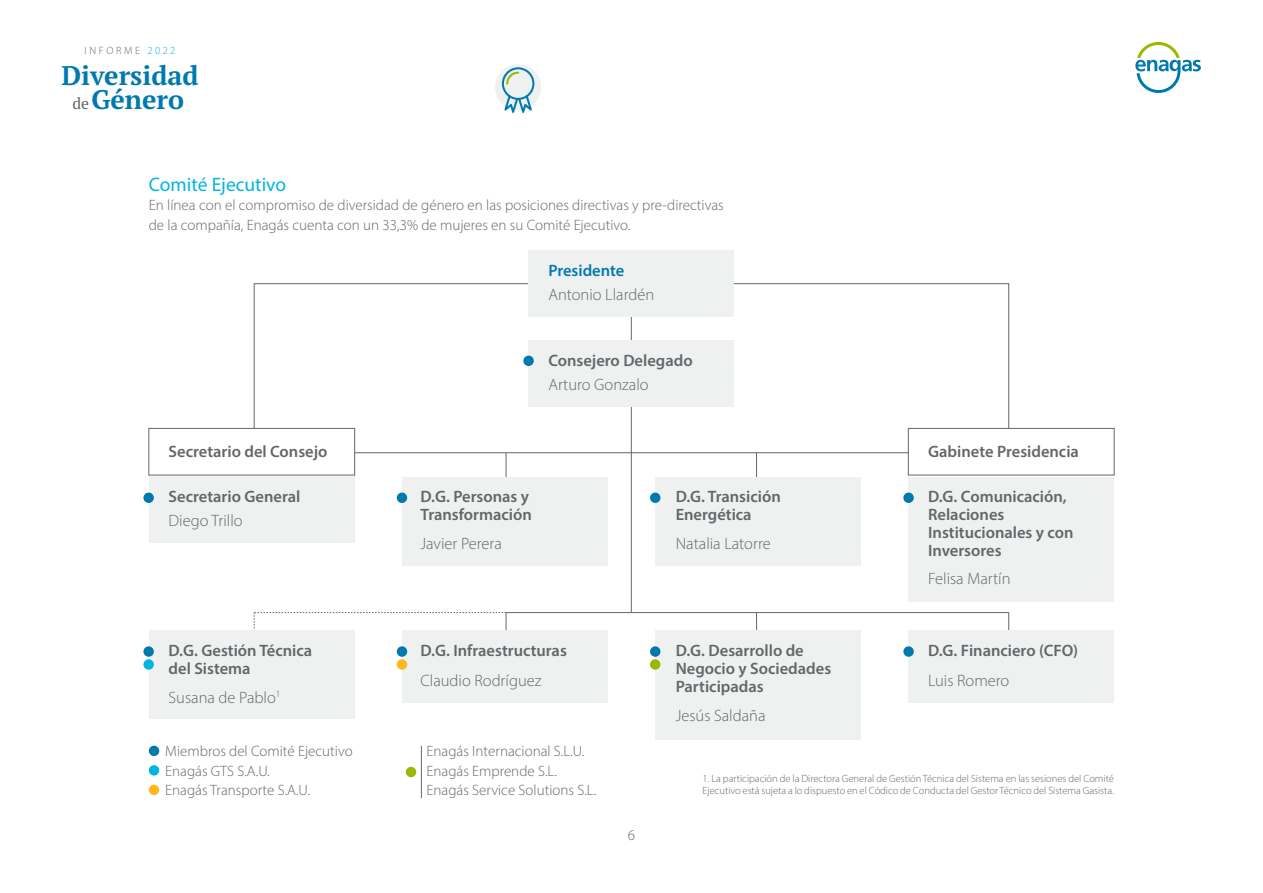
<style>
.page{position:relative;width:1263px;height:893px;background:#fff}
.page>*{position:absolute;margin:0;border:0;box-sizing:border-box;transform-origin:0 0}
.t1{font:700 26.85px/24.5px "Enagas PT Serif";color:#007aae;text-align:center}
.t2{font:19.5px "Myriad Pro";color:#00b5e2}
.t3{font:600 16.5px/18px "Myriad Pro";color:#63666a}
.t4{font:300 16.5px "Myriad Pro";color:#63666a}
.t5{font:600 16.5px "Myriad Pro";color:#007aae}
.t6{font:15.9px "Enagas PT Serif";color:#63666a}
.t7{font:300 15px/19.5px "Myriad Pro";color:#63666a}
.t8{font:300 10.65px "Myriad Pro";letter-spacing:.25em;color:#63666a}
.t9{font:300 10.5px/12px "Myriad Pro";color:#63666a}
.s1{color:#00b5e2}
</style>
<div class="page">
<svg style="left:1135px;top:42px;width:66px;height:51px"></svg>
<hr style="left:342px;top:452px;width:586px;height:1px;background:#63666a">
<hr style="left:506px;top:612px;width:503px;height:1px;background:#63666a">
<hr style="left:631px;top:283px;width:1px;height:330px;background:#63666a">
<hr style="left:421px;top:746px;width:1px;height:52px;background:#63666a">
<hr style="left:506px;top:453px;width:1px;height:51px;background:#63666a">
<hr style="left:1008px;top:612px;width:1px;height:51px;background:#63666a">
<hr style="left:756px;top:612px;width:1px;height:51px;background:#63666a">
<hr style="left:506px;top:612px;width:1px;height:51px;background:#63666a">
<svg style="left:254px;top:612px;width:252px;height:50px"></svg>
<hr style="left:756px;top:453px;width:1px;height:51px;background:#63666a">
<svg style="left:254px;top:283px;width:303px;height:153px"></svg>
<svg style="left:707px;top:283px;width:302px;height:153px"></svg>
<div style="left:529px;top:250px;width:205px;height:67px;background:#eff0f0"></div>
<div style="left:529px;top:340px;width:205px;height:66px;background:#eff0f0"></div>
<div style="left:149px;top:477px;width:206px;height:66px;background:#eff0f0"></div>
<div style="left:402px;top:477px;width:206px;height:89px;background:#eff0f0"></div>
<div style="left:402px;top:630px;width:206px;height:73px;background:#eff0f0"></div>
<div style="left:149px;top:630px;width:206px;height:89px;background:#eff0f0"></div>
<div style="left:655px;top:477px;width:206px;height:89px;background:#eff0f0"></div>
<div style="left:655px;top:630px;width:206px;height:110px;background:#eff0f0"></div>
<div style="left:908px;top:477px;width:206px;height:124px;background:#eff0f0"></div>
<div style="left:908px;top:630px;width:206px;height:73px;background:#eff0f0"></div>
<div style="left:149px;top:428px;width:206px;height:47px;background:#fff;border:1px solid #63666a"></div>
<div style="left:908px;top:428px;width:206px;height:47px;background:#fff;border:1px solid #63666a"></div>
<div style="left:523px;top:356px;width:11px;height:10px;background:#007aae;border-radius:50%"></div>
<div style="left:143px;top:493px;width:11px;height:10px;background:#007aae;border-radius:50%"></div>
<div style="left:143px;top:646px;width:11px;height:11px;background:#007aae;border-radius:50%"></div>
<div style="left:143px;top:659px;width:11px;height:11px;background:#00b5e2;border-radius:50%"></div>
<div style="left:650px;top:659px;width:10px;height:11px;background:#9cb700;border-radius:50%"></div>
<div style="left:650px;top:493px;width:10px;height:10px;background:#007aae;border-radius:50%"></div>
<div style="left:650px;top:646px;width:10px;height:11px;background:#007aae;border-radius:50%"></div>
<div style="left:397px;top:493px;width:10px;height:10px;background:#007aae;border-radius:50%"></div>
<div style="left:397px;top:646px;width:10px;height:11px;background:#007aae;border-radius:50%"></div>
<div style="left:903px;top:493px;width:11px;height:10px;background:#007aae;border-radius:50%"></div>
<div style="left:903px;top:646px;width:11px;height:11px;background:#007aae;border-radius:50%"></div>
<div style="left:149px;top:746px;width:10px;height:10px;background:#007aae;border-radius:50%"></div>
<div style="left:406px;top:767px;width:10px;height:10px;background:#9cb700;border-radius:50%"></div>
<div style="left:149px;top:765px;width:10px;height:11px;background:#00b5e2;border-radius:50%"></div>
<div style="left:149px;top:785px;width:10px;height:10px;background:#ffb81c;border-radius:50%"></div>
<div style="left:397px;top:659px;width:10px;height:11px;background:#ffb81c;border-radius:50%"></div>
<div style="left:495px;top:64px;width:46px;height:47px;background:#eff0f0;border-radius:50%"></div>
<svg style="left:502px;top:67px;width:32px;height:46px"></svg>
<p class="t8" style="left:85px;top:44px;width:92px">INFORME <span class="s1">2022</span></p>
<h1 class="t1" style="left:61px;top:62px;width:139px">Diversidad<br>Género</h1>
<p class="t6" style="left:72px;top:93px;width:18px">de</p>
<p class="t2" style="left:149px;top:172px;width:139px">Comité Ejecutivo</p>
<p class="t7" style="left:149px;top:195px;width:576px">En línea con el compromiso de diversidad de género en las posiciones directivas y pre-directivas de la compañía, Enagás cuenta con un 33,3% de mujeres en su Comité Ejecutivo.</p>
<p class="t5" style="left:548px;top:260px;width:78px">Presidente</p>
<p class="t4" style="left:548px;top:284px;width:107px">Antonio Llardén</p>
<p class="t3" style="left:548px;top:351px;width:146px">Consejero Delegado</p>
<p class="t4" style="left:548px;top:374px;width:102px">Arturo Gonzalo</p>
<p class="t3" style="left:169px;top:442px;width:160px">Secretario del Consejo</p>
<p class="t3" style="left:928px;top:442px;width:152px">Gabinete Presidencia</p>
<p class="t3" style="left:169px;top:487px;width:133px">Secretario General</p>
<p class="t3" style="left:420px;top:487px;width:113px">D.G. Personas y<br>Transformación</p>
<p class="t4" style="left:169px;top:511px;width:76px">Diego Trillo</p>
<p class="t4" style="left:420px;top:534px;width:83px">Javier Perera</p>
<p class="t3" style="left:676px;top:487px;width:107px">D.G. Transición<br>Energética</p>
<p class="t4" style="left:676px;top:534px;width:96px">Natalia Latorre</p>
<p class="t3" style="left:928px;top:487px;width:147px">D.G. Comunicación,<br>Relaciones<br>Institucionales y con<br>Inversores</p>
<p class="t4" style="left:928px;top:568px;width:84px">Felisa Martín</p>
<p class="t3" style="left:169px;top:641px;width:145px">D.G. Gestión Técnica</p>
<p class="t3" style="left:420px;top:641px;width:148px">D.G. Infraestructuras</p>
<p class="t3" style="left:169px;top:659px;width:84px">del Sistema</p>
<p class="t3" style="left:676px;top:641px;width:157px">D.G. Desarrollo de<br>Negocio y Sociedades<br>Participadas</p>
<p class="t3" style="left:928px;top:641px;width:152px">D.G. Financiero (CFO)</p>
<p class="t4" style="left:420px;top:670px;width:122px">Claudio Rodríguez</p>
<p class="t4" style="left:928px;top:670px;width:83px">Luis Romero</p>
<p class="t4" style="left:169px;top:687px;width:113px">Susana de Pablo<sup>1</sup></p>
<p class="t7" style="left:165px;top:741px;width:189px">Miembros del Comité Ejecutivo<br>Enagás GTS S.A.U.<br>Enagás Transporte S.A.U.</p>
<p class="t7" style="left:426px;top:741px;width:171px">Enagás Internacional S.L.U.<br>Enagás Emprende S.L.<br>Enagás Service Solutions S.L.</p>
<p class="t7" style="left:628px;top:825px;width:9px">6</p>
<p class="t4" style="left:676px;top:705px;width:91px">Jesús Saldaña</p>
<p class="t9" style="left:703px;top:773px;width:413px">1. La participación de la Directora General de Gestión Técnica del Sistema en las sesiones del Comité<br>Ejecutivo está sujeta a lo dispuesto en el Códico de Conducta del Gestor Técnico del Sistema Gasista.</p>
</div>
